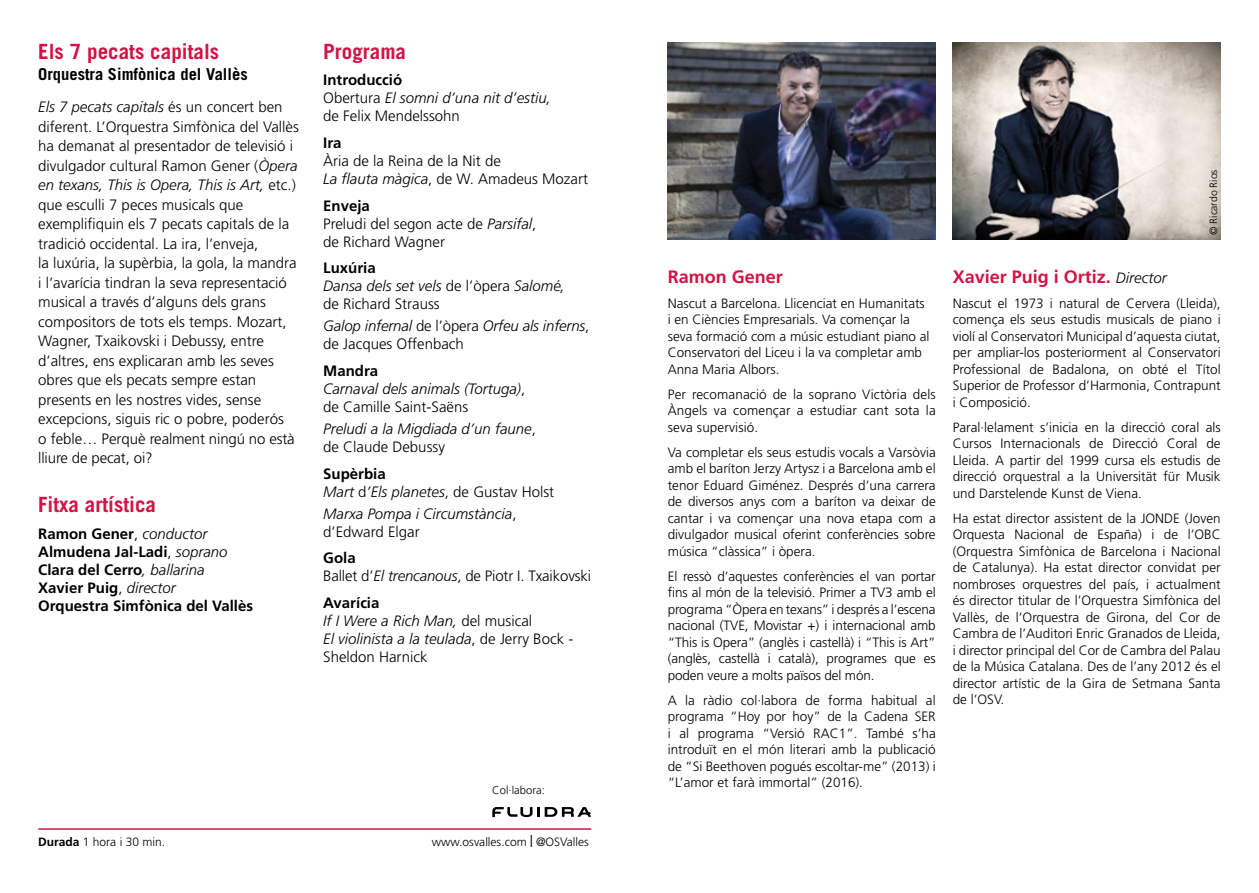
<style>
.page{position:relative;width:1259px;height:893px;background:#fff}
.page>*{position:absolute;margin:0;border:0;box-sizing:border-box;transform-origin:0 0}
.t1{font:700 21px "Trade Gothic";color:#d31245}
.t2{font:700 18px "Frutiger";color:#d31245}
.t3{font:700 16.5px "Trade Gothic";color:#000}
.t4{font:300 15px/19.5px "Frutiger";color:#000}
.t5{font:italic 300 15px/18px "Frutiger";color:#000}
.t6{font:700 15px/18px "Frutiger";color:#000}
.t7{font:300 13.5px/16.5px "Frutiger";color:#000;text-align:justify}
.t8{font:300 12px "Frutiger";color:#000}
.t9{font:300 11.25px "Frutiger";color:#000}
.t10{font:300 10.5px "Frutiger";color:#000}
.s1{font-style:italic}
.s2{font-weight:300}
.s3{font-weight:300;font-style:italic}
.s4{font-weight:700}
.s5{font-style:normal}
.s6{font-weight:700;font-style:normal}
.s7{font-weight:700;font-stretch:condensed}
.s8{font-weight:300;font-style:italic;font-size:15px;color:#000}
</style>
<div class="page">
<hr style="left:38px;top:828px;width:553px;height:2px;background:#d31245">
<img style="left:668px;top:43px;width:267px;height:196px">
<img style="left:952px;top:43px;width:268px;height:196px">
<svg style="left:492px;top:807px;width:99px;height:10px"></svg>
<h1 class="t1" style="left:38px;top:39px;width:182px">Els 7 pecats capitals</h1>
<p class="t3" style="left:38px;top:64px;width:211px">Orquestra Simfònica del Vallès</p>
<p class="t4" style="left:38px;top:97px;width:262px"><span class="s1">Els 7 pecats capitals</span> és un concert ben diferent. L’Orquestra Simfònica del Vallès ha demanat al presentador de televisió i divulgador cultural Ramon Gener (<span class="s1">Òpera en texans, This is Opera, This is Art,</span> etc.) que esculli 7 peces musicals que exemplifiquin els 7 pecats capitals de la tradició occidental. La ira, l’enveja,<br>la luxúria, la supèrbia, la gola, la mandra i l’avarícia tindran la seva representació musical a través d’alguns dels grans compositors de tots els temps. Mozart, Wagner, Txaikovski i Debussy, entre d’altres, ens explicaran amb les seves obres que els pecats sempre estan presents en les nostres vides, sense excepcions, siguis ric o pobre, poderós<br>o feble… Perquè realment ningú no està lliure de pecat, oi?</p>
<h1 class="t1" style="left:38px;top:492px;width:119px">Fitxa artística</h1>
<p class="t6" style="left:38px;top:525px;width:216px">Ramon Gener<span class="s2">,</span> <span class="s3">conductor<br></span>Almudena Jal-Ladi<span class="s2">,</span> <span class="s3">soprano<br></span>Clara del Cerro<span class="s3">, ballarina<br></span>Xavier Puig<span class="s2">,</span> <span class="s3">director<br></span>Orquestra Simfònica del Vallès</p>
<h1 class="t1" style="left:323px;top:39px;width:84px">Programa</h1>
<p class="t4" style="left:323px;top:71px;width:229px;line-height:18px"><span class="s4">Introducció<br></span>Obertura <span class="s1">El somni d’una nit d’estiu, </span>de Felix Mendelssohn</p>
<p class="t6" style="left:323px;top:134px;width:20px">Ira</p>
<p class="t4" style="left:323px;top:152px;width:266px;line-height:18px">Ària de la Reina de la Nit de<br><span class="s1">La flauta màgica</span>, de W. Amadeus Mozart</p>
<p class="t4" style="left:323px;top:196px;width:215px;line-height:18px"><span class="s4">Enveja<br></span>Preludi del segon acte de <span class="s1">Parsifal</span>, de Richard Wagner</p>
<p class="t4" style="left:323px;top:259px;width:243px;line-height:18px"><span class="s4">Luxúria<br></span><span class="s1">Dansa dels set vels</span> de l’òpera <span class="s1">Salomé, </span>de Richard Strauss</p>
<p class="t5" style="left:323px;top:317px;width:268px">Galop infernal <span class="s5">de l’òpera</span> Orfeu als inferns<span class="s5">, de Jacques Offenbach</span></p>
<p class="t5" style="left:323px;top:361px;width:203px"><span class="s6">Mandra<br></span>Carnaval dels animals (Tortuga)<span class="s5">, de Camille Saint-Saëns</span></p>
<p class="t5" style="left:323px;top:420px;width:214px">Preludi a la Migdiada d’un faune<span class="s5">, de Claude Debussy</span></p>
<p class="t5" style="left:323px;top:464px;width:232px"><span class="s6">Supèrbia<br></span>Mart <span class="s5">d</span>’Els planetes<span class="s5">, de Gustav Holst</span></p>
<p class="t5" style="left:323px;top:504px;width:195px">Marxa Pompa i Circumstància<span class="s5">, d’Edward Elgar</span></p>
<p class="t4" style="left:323px;top:549px;width:269px;line-height:18px"><span class="s4">Gola<br></span>Ballet d’<span class="s1">El trencanous</span>, de Piotr I. Txaikovski</p>
<p class="t5" style="left:323px;top:594px;width:252px"><span class="s6">Avarícia<br></span>If I Were a Rich Man, <span class="s5">del musical<br></span>El violinista a la teulada<span class="s5">, de Jerry Bock -<br>Sheldon Harnick</span></p>
<p class="t9" style="left:492px;top:784px;width:54px">Col·labora:</p>
<p class="t8" style="left:38px;top:835px;width:128px"><span class="s4">Durada</span> 1 hora i 30 min.</p>
<p class="t8" style="left:432px;top:835px;width:158px">www.osvalles.com <span class="s7">|</span> @OSValles</p>
<h2 class="t2" style="left:668px;top:266px;width:117px">Ramon Gener</h2>
<p class="t7" style="left:668px;top:295px;width:263px;text-align:left">Nascut a Barcelona. Llicenciat en Humanitats i en Ciències Empresarials. Va començar la seva formació com a músic estudiant piano al Conservatori del Liceu i la va completar amb Anna Maria Albors.</p>
<p class="t7" style="left:668px;top:386px;width:269px">Per recomanació de la soprano Victòria dels Àngels va començar a estudiar cant sota la seva supervisió.</p>
<p class="t7" style="left:668px;top:444px;width:269px">Va completar els seus estudis vocals a Varsòvia amb el baríton Jerzy Artysz i a Barcelona amb el tenor Eduard Giménez. Després d’una carrera de diversos anys com a baríton va deixar de cantar i va començar una nova etapa com a divulgador musical oferint conferències sobre música “clàssica” i òpera.</p>
<p class="t7" style="left:668px;top:568px;width:269px">El ressò d’aquestes conferències el van portar fins al món de la televisió. Primer a TV3 amb el programa “Òpera en texans” i després a l’escena nacional (TVE, Movistar +) i internacional amb “This is Opera” (anglès i castellà) i “This is Art” (anglès, castellà i català), programes que es poden veure a molts països del món.</p>
<p class="t7" style="left:668px;top:692px;width:269px">A la ràdio col·labora de forma habitual al programa “Hoy por hoy” de la Cadena SER i al programa “Versió RAC1”. També s’ha introduït en el món literari amb la publicació de “Si Beethoven pogués escoltar-me” (2013) i “L’amor et farà immortal” (2016).</p>
<p class="t10" style="left:1207px;top:235px;width:67px;rotate:-90deg">© Ricardo Rios</p>
<h2 class="t2" style="left:952px;top:266px;width:215px">Xavier Puig i Ortiz. <span class="s8">Director</span></h2>
<p class="t7" style="left:952px;top:295px;width:269px">Nascut el 1973 i natural de Cervera (Lleida), comença els seus estudis musicals de piano i violí al Conservatori Municipal d’aquesta ciutat, per ampliar-los posteriorment al Conservatori Professional de Badalona, on obté el Títol Superior de Professor d’Harmonia, Contrapunt i Composició.</p>
<p class="t7" style="left:952px;top:419px;width:269px">Paral·lelament s’inicia en la direcció coral als Cursos Internacionals de Direcció Coral de Lleida. A partir del 1999 cursa els estudis de direcció orquestral a la Universität für Musik und Darstelende Kunst de Viena.</p>
<p class="t7" style="left:952px;top:510px;width:269px">Ha estat director assistent de la JONDE (Joven Orquesta Nacional de España) i de l’OBC (Orquestra Simfònica de Barcelona i Nacional de Catalunya). Ha estat director convidat per nombroses orquestres del país, i actualment és director titular de l’Orquestra Simfònica del Vallès, de l’Orquestra de Girona, del Cor de Cambra de l’Auditori Enric Granados de Lleida, i director principal del Cor de Cambra del Palau de la Música Catalana. Des de l’any 2012 és el director artístic de la Gira de Setmana Santa de l’OSV.</p>
</div>
